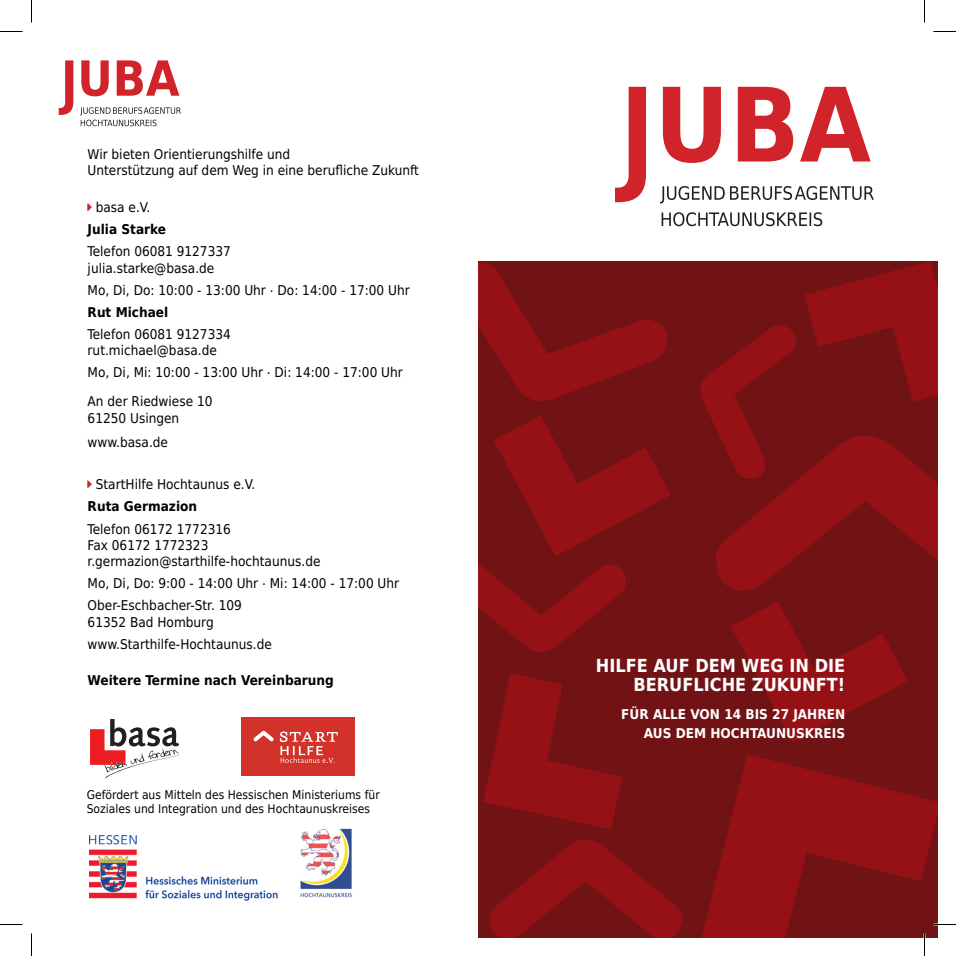
<style>
.page{position:relative;width:956px;height:956px;background:#fff}
.page>*{position:absolute;margin:0;border:0;box-sizing:border-box;transform-origin:0 0}
.t1{font:700 18px/18.9px "DejaVu Sans Condensed";color:#fff;text-align:right}
.t2{font:13.5px/16.2px "DejaVu Sans Condensed";color:#000}
.t3{font:700 13.5px "DejaVu Sans Condensed";color:#000}
.t4{font:700 13.5px/18.9px "DejaVu Sans Condensed";color:#fff;text-align:right}
.t5{font:12px/14.4px "DejaVu Sans Condensed";color:#000}
</style>
<div class="page">
<div style="left:478px;top:261px;width:459px;height:676px;background:#711315"></div>
<svg style="left:478px;top:262px;width:189px;height:139px"></svg>
<svg style="left:478px;top:565px;width:148px;height:87px"></svg>
<svg style="left:483px;top:674px;width:139px;height:155px"></svg>
<svg style="left:490px;top:839px;width:192px;height:98px"></svg>
<svg style="left:702px;top:754px;width:235px;height:183px;fill:#951115"></svg>
<svg style="left:731px;top:601px;width:177px;height:141px"></svg>
<svg style="left:700px;top:261px;width:237px;height:330px"></svg>
<svg style="left:494px;top:415px;width:177px;height:141px"></svg>
<svg style="left:615px;top:87px;width:259px;height:116px"></svg>
<svg style="left:662px;top:212px;width:160px;height:14px"></svg>
<svg style="left:59px;top:60px;width:122px;height:66px"></svg>
<svg style="left:90px;top:719px;width:89px;height:59px"></svg>
<img style="left:300px;top:828px;width:52px;height:69px">
<img style="left:90px;top:836px;width:188px;height:64px">
<div style="left:241px;top:718px;width:113px;height:58px;background:#d2322a"></div>
<svg style="left:254px;top:731px;width:20px;height:10px"></svg>
<svg style="left:280px;top:731px;width:58px;height:32px"></svg>
<hr style="left:933px;top:923px;width:23px;height:2px;background:#fff">
<hr style="left:923px;top:933px;width:2px;height:23px;background:#fff">
<svg style="left:0;top:31px;width:22px;height:1px"></svg>
<svg style="left:933px;top:31px;width:23px;height:1px"></svg>
<svg style="left:0;top:924px;width:22px;height:1px"></svg>
<svg style="left:933px;top:924px;width:23px;height:1px"></svg>
<svg style="left:31px;top:0;width:1px;height:23px"></svg>
<svg style="left:31px;top:933px;width:1px;height:23px"></svg>
<svg style="left:924px;top:0;width:1px;height:23px"></svg>
<svg style="left:924px;top:933px;width:1px;height:23px"></svg>
<p class="t2" style="left:88px;top:145px;width:333px">Wir bieten Orientierungshilfe und<br>Unterstützung auf dem Weg in eine berufliche Zukunft</p>
<p class="t2" style="left:96px;top:199px;width:56px">basa e.V.</p>
<p class="t3" style="left:88px;top:218px;width:80px">JULIA STARKE</p>
<p class="t2" style="left:88px;top:243px;width:145px">Telefon 06081 9127337 julia.starke@basa.de</p>
<p class="t2" style="left:88px;top:281px;width:324px">Mo, Di, Do: 10:00 - 13:00 Uhr . Do: 14:00 - 17:00 Uhr</p>
<p class="t3" style="left:88px;top:301px;width:82px">RUT MICHAEL</p>
<p class="t2" style="left:88px;top:326px;width:145px">Telefon 06081 9127334 rut.michael@basa.de</p>
<p class="t2" style="left:88px;top:358px;width:317px;line-height:29px">Mo, Di, Mi: 10:00 - 13:00 Uhr . Di: 14:00 - 17:00 Uhr<br>An der Riedwiese 10</p>
<p class="t2" style="left:88px;top:405px;width:93px;line-height:24.8px">61250 Usingen www.basa.de</p>
<p class="t2" style="left:96px;top:476px;width:161px">StartHilfe Hochtaunus e.V.</p>
<p class="t3" style="left:88px;top:496px;width:111px">RUTA GERMAZION</p>
<p class="t2" style="left:88px;top:520px;width:234px">Telefon 06172 1772316<br>Fax 06172 1772323 r.germazion@starthilfe-hochtaunus.de</p>
<p class="t2" style="left:88px;top:572px;width:313px;line-height:22.2px">Mo, Di, Do: 9:00 - 14:00 Uhr . Mi: 14:00 - 17:00 Uhr<br>Ober-Eschbacher-Str. 109</p>
<p class="t2" style="left:88px;top:610px;width:186px;line-height:22.2px">61352 Bad Homburg www.Starthilfe-Hochtaunus.de</p>
<p class="t3" style="left:88px;top:669px;width:248px">WEITERE TERMINE NACH VEREINBARUNG</p>
<p class="t5" style="left:87px;top:787px;width:294px">Gefördert aus Mitteln des Hessischen Ministeriums für<br>Soziales und Integration und des Hochtaunuskreises</p>
<h1 class="t1" style="left:596px;top:656px;width:251px">HILFE AUF DEM WEG IN DIE<br>BERUFLICHE ZUKUNFT!</h1>
<p class="t4" style="left:621px;top:704px;width:225px">F ÜR ALLE VON 14 BIS 27 JAHREN<br>AUS DEM HOCHTAUNUSKREIS</p>
</div>
